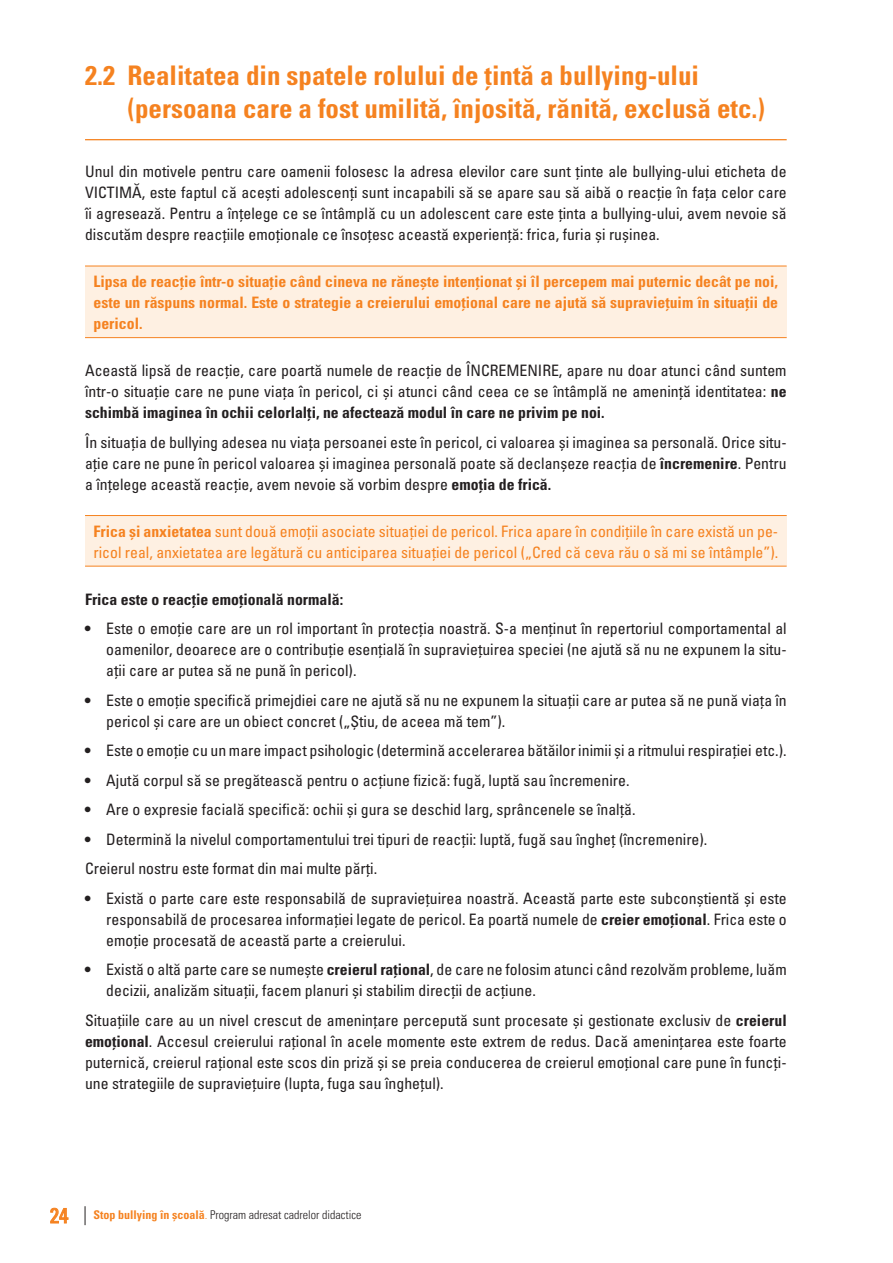
<style>
.page{position:relative;width:893px;height:1263px;background:#fff}
.page>*{position:absolute;margin:0;border:0;box-sizing:border-box;transform-origin:0 0}
.t1{font:27px/32.4px "Univers LTCYR 67 Bold Cond";color:#f58220}
.t2{font:condensed 15.75px/21px "Univers LTCYR 57";color:#231f20;text-align:justify}
.t3{font:condensed 15.75px/21px "Univers LTCYR 57";color:#f58220}
.t4{font:15.75px/21px "Univers LTCYR 67 Bold Cond";color:#f58220;text-align:justify}
.t5{font:15.75px "Univers LTCYR 67 Bold Cond";color:#231f20}
.t6{font:12px "Univers LTCYR 47 Light Cond";color:#231f20}
.s1{font-family:"Univers LTCYR 67 Bold Cond";font-stretch:normal}
.s2{font-family:"Univers LTCYR 57";font-stretch:condensed;font-size:21px;color:#f58220}
.s3{font-family:"Univers LTCYR 67 Bold Cond";color:#f58220}
.s4{color:#f58220}
</style>
<div class="page">
<svg style="left:50px;top:1207px;width:19px;height:17px"></svg>
<svg style="left:85px;top:1206px;width:1px;height:19px"></svg>
<hr style="left:85px;top:139px;width:702px;height:1px;background:#f58220">
<div style="left:85px;top:266px;width:702px;height:72px;background:#fef0e2"></div>
<hr style="left:85px;top:266px;width:702px;height:1px;background:#f58220">
<hr style="left:85px;top:337px;width:702px;height:1px;background:#f58220">
<div style="left:85px;top:515px;width:702px;height:51px;background:#fef0e2"></div>
<hr style="left:85px;top:515px;width:702px;height:1px;background:#f58220">
<hr style="left:85px;top:566px;width:702px;height:1px;background:#f58220">
<h1 class="t1" style="left:128px;top:59px;width:639px;text-indent:-43px">2.2 Realitatea din spatele rolului de țintă a bullying-ului (persoana care a fost umilită, înjosită, rănită, exclusă etc.)</h1>
<p class="t2" style="left:85px;top:161px;width:703px">Unul din motivele pentru care oamenii folosesc la adresa elevilor care sunt ținte ale bullying-ului eticheta de VICTIMĂ, este faptul că acești adolescenți sunt incapabili să se apare sau să aibă o reacție în fața celor care îi agresează. Pentru a înțelege ce se întâmplă cu un adolescent care este ținta a bullying-ului, avem nevoie să discutăm despre reacțiile emoționale ce însoțesc această experiență: frica, furia și rușinea.</p>
<p class="t4" style="left:94px;top:271px;width:686px">Lipsa de reacție într-o situație când cineva ne rănește intenționat și îl percepem mai puternic decât pe noi, este un răspuns normal. Este o strategie a creierului emoțional care ne ajută să supraviețuim în situații de pericol.</p>
<p class="t2" style="left:85px;top:359px;width:703px">Această lipsă de reacție, care poartă numele de reacție de ÎNCREMENIRE, apare nu doar atunci când suntem într-o situație care ne pune viața în pericol, ci și atunci când ceea ce se întâmplă ne amenință identitatea: <span class="s1">ne</span></p>
<p class="t5" style="left:85px;top:403px;width:521px">schimbă imaginea în ochii celorlalți, ne afectează modul în care ne privim pe noi.</p>
<p class="t2" style="left:85px;top:431px;width:703px">În situația de bullying adesea nu viața persoanei este în pericol, ci valoarea și imaginea sa personală. Orice situ&shy;ație care ne pune în pericol valoarea și imaginea personală poate să declanșeze reacția de <span class="s1">încremenire</span>. Pentru a înțelege această reacție, avem nevoie să vorbim despre <span class="s1">emoția de frică.</span></p>
<p class="t3" style="left:94px;top:520px;width:686px"><span class="s1">Frica și anxietatea</span> sunt două emoții asociate situației de pericol. Frica apare în condițiile în care există un pe&shy;ricol real, anxietatea are legătură cu anticiparea situației de pericol („Cred că ceva rău o să mi se întâmple”).</p>
<p class="t5" style="left:85px;top:589px;width:260px">Frica este o reacție emoțională normală:</p>
<p class="t2" style="left:106px;top:617px;width:682px;text-indent:-21px">• Este o emoție care are un rol important în protecția noastră. S-a menținut în repertoriul comportamental al oamenilor, deoarece are o contribuție esențială în supraviețuirea speciei (ne ajută să nu ne expunem la situ&shy;ații care ar putea să ne pună în pericol).</p>
<p class="t2" style="left:106px;top:689px;width:682px;text-indent:-21px">• Este o emoție specifică primejdiei care ne ajută să nu ne expunem la situații care ar putea să ne pună viața în pericol şi care are un obiect concret („Știu, de aceea mă tem”).</p>
<p class="t2" style="left:85px;top:739px;width:703px">• Este o emoție cu un mare impact psihologic (determină accelerarea bătăilor inimii şi a ritmului respirației etc.).</p>
<p class="t2" style="left:85px;top:769px;width:546px">• Ajută corpul să se pregătească pentru o acțiune fizică: fugă, luptă sau încremenire.</p>
<p class="t2" style="left:85px;top:798px;width:552px">• Are o expresie facială specifică: ochii şi gura se deschid larg, sprâncenele se înalță.</p>
<p class="t2" style="left:85px;top:824px;width:624px;line-height:29.5px">• Determină la nivelul comportamentului trei tipuri de reacții: luptă, fugă sau îngheț (încremenire).<br>Creierul nostru este format din mai multe părți.</p>
<p class="t2" style="left:106px;top:887px;width:682px;text-indent:-21px">• Există o parte care este responsabilă de supraviețuirea noastră. Această parte este subconștientă și este responsabilă de procesarea informației legate de pericol. Ea poartă numele de <span class="s1">creier emoțional</span>. Frica este o emoție procesată de această parte a creierului.</p>
<p class="t2" style="left:106px;top:958px;width:682px;text-indent:-21px">• Există o altă parte care se numește <span class="s1">creierul rațional</span>, de care ne folosim atunci când rezolvăm probleme, luăm decizii, analizăm situații, facem planuri și stabilim direcții de acțiune.</p>
<p class="t2" style="left:85px;top:1009px;width:703px">Situațiile care au un nivel crescut de amenințare percepută sunt procesate şi gestionate exclusiv de <span class="s1">creierul emoțional</span>. Accesul creierului rațional în acele momente este extrem de redus. Dacă amenințarea este foarte puternică, creierul rațional este scos din priză și se preia conducerea de creierul emoțional care pune în funcți&shy;une strategiile de supraviețuire (lupta, fuga sau înghețul).</p>
<p class="t6" style="left:50px;top:1206px;width:313px"><span class="s2">24</span> <span class="s3">Stop bullying în școală</span><span class="s4">.</span> Program adresat cadrelor didactice</p>
</div>
